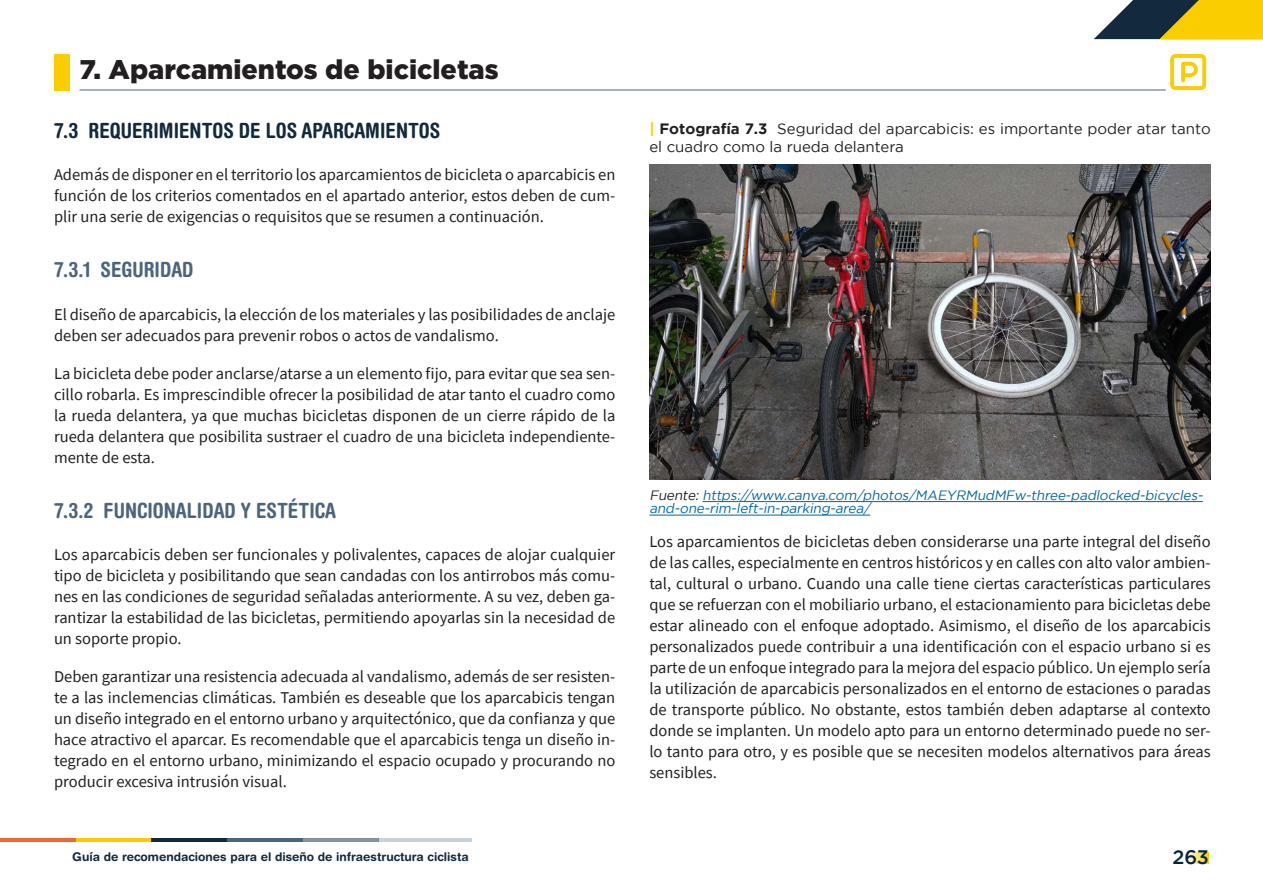
<style>
.page{position:relative;width:1263px;height:893px;background:#fff}
.page>*{position:absolute;margin:0;border:0;box-sizing:border-box;transform-origin:0 0}
.t1{font:900 27px "Gotham";color:#231f20}
.t2{font:700 condensed 21px "Helvetica Rounded LT Std";color:#4c657d}
.t3{font:700 condensed 21px "Helvetica Rounded LT Std";color:#13293d}
.t4{font:500 19.5px "Gotham";color:#07253c}
.t5{font:16.5px/21px "Source Sans Pro";color:#231f20;text-align:justify}
.t6{font:15px/18px "Gotham";color:#231f20}
.t7{font:italic 13.5px/13.5px "Gotham";color:#0166a7}
.t8{font:700 12px "Helvetica Rounded LT Std";color:#13293d}
.s1{font-weight:700;color:#facd01}
.s2{font-weight:700}
.s3{color:#231f20}
</style>
<div class="page">
<svg style="left:1094px;top:0;width:169px;height:39px;background:#a09235"></svg>
<svg style="left:1187px;top:853px;width:22px;height:11px"></svg>
<hr style="left:0;top:839px;width:76px;height:3px;background:#f2672e">
<hr style="left:76px;top:839px;width:75px;height:3px;background:#facd01">
<hr style="left:151px;top:839px;width:76px;height:3px;background:#13293d">
<hr style="left:227px;top:839px;width:76px;height:3px;background:#4c657d">
<hr style="left:303px;top:839px;width:76px;height:3px;background:#4c657d">
<hr style="left:378px;top:839px;width:94px;height:3px;background:#4c657d">
<svg style="left:1170px;top:54px;width:36px;height:36px"></svg>
<div style="left:54px;top:54px;width:15px;height:36px;background:#facd01"></div>
<hr style="left:80px;top:90px;width:1086px;height:1px;background:#4c657d">
<img style="left:649px;top:164px;width:562px;height:315px">
<hr style="left:702px;top:501px;width:501px;height:1px;background:#0166a7">
<hr style="left:649px;top:515px;width:221px;height:1px;background:#0166a7">
<p class="t1" style="left:80px;top:54px;width:421px">7. Aparcamientos de bicicletas</p>
<p class="t3" style="left:54px;top:118px;width:388px">7.3 REQUERIMIENTOS DE LOS APARCAMIENTOS</p>
<p class="t5" style="left:54px;top:164px;width:563px">Además de disponer en el territorio los aparcamientos de bicicleta o aparcabicis en función de los criterios comentados en el apartado anterior, estos deben de cum&shy;plir una serie de exigencias o requisitos que se resumen a continuación.</p>
<p class="t2" style="left:54px;top:257px;width:141px">7.3.1 SEGURIDAD</p>
<p class="t5" style="left:54px;top:303px;width:563px">El diseño de aparcabicis, la elección de los materiales y las posibilidades de anclaje deben ser adecuados para prevenir robos o actos de vandalismo.</p>
<p class="t5" style="left:54px;top:362px;width:563px">La bicicleta debe poder anclarse/atarse a un elemento fijo, para evitar que sea sen&shy;cillo robarla. Es imprescindible ofrecer la posibilidad de atar tanto el cuadro como la rueda delantera, ya que muchas bicicletas disponen de un cierre rápido de la rueda delantera que posibilita sustraer el cuadro de una bicicleta independiente&shy;mente de esta.</p>
<p class="t2" style="left:54px;top:497px;width:284px">7.3.2 FUNCIONALIDAD Y ESTÉTICA</p>
<p class="t5" style="left:54px;top:544px;width:563px">Los aparcabicis deben ser funcionales y polivalentes, capaces de alojar cualquier tipo de bicicleta y posibilitando que sean candadas con los antirrobos más comu&shy;nes en las condiciones de seguridad señaladas anteriormente. A su vez, deben ga&shy;rantizar la estabilidad de las bicicletas, permitiendo apoyarlas sin la necesidad de un soporte propio.</p>
<p class="t5" style="left:54px;top:666px;width:563px">Deben garantizar una resistencia adecuada al vandalismo, además de ser resisten&shy;te a las inclemencias climáticas. También es deseable que los aparcabicis tengan un diseño integrado en el entorno urbano y arquitectónico, que da confianza y que hace atractivo el aparcar. Es recomendable que el aparcabicis tenga un diseño in&shy;tegrado en el entorno urbano, minimizando el espacio ocupado y procurando no producir excesiva intrusión visual.</p>
<p class="t6" style="left:649px;top:119px;width:563px"><span class="s1">|</span> <span class="s2">Fotografía 7.3</span> Seguridad del aparcabicis: es importante poder atar tanto el cuadro como la rueda delantera</p>
<p class="t7" style="left:649px;top:488px;width:558px"><span class="s3">Fuente:</span> https://www.canva.com/photos/MAEYRMudMFw-three-padlocked-bicycles&shy;and-one-rim-left-in-parking-area/</p>
<p class="t5" style="left:649px;top:531px;width:563px">Los aparcamientos de bicicletas deben considerarse una parte integral del diseño de las calles, especialmente en centros históricos y en calles con alto valor ambien&shy;tal, cultural o urbano. Cuando una calle tiene ciertas características particulares que se refuerzan con el mobiliario urbano, el estacionamiento para bicicletas debe estar alineado con el enfoque adoptado. Asimismo, el diseño de los aparcabicis personalizados puede contribuir a una identificación con el espacio urbano si es parte de un enfoque integrado para la mejora del espacio público. Un ejemplo sería la utilización de aparcabicis personalizados en el entorno de estaciones o paradas de transporte público. No obstante, estos también deben adaptarse al contexto donde se implanten. Un modelo apto para un entorno determinado puede no ser&shy;lo tanto para otro, y es posible que se necesiten modelos alternativos para áreas sensibles.</p>
<p class="t8" style="left:72px;top:850px;width:398px">Guía de recomendaciones para el diseño de infraestructura ciclista</p>
<p class="t4" style="left:1172px;top:846px;width:38px">263</p>
</div>
